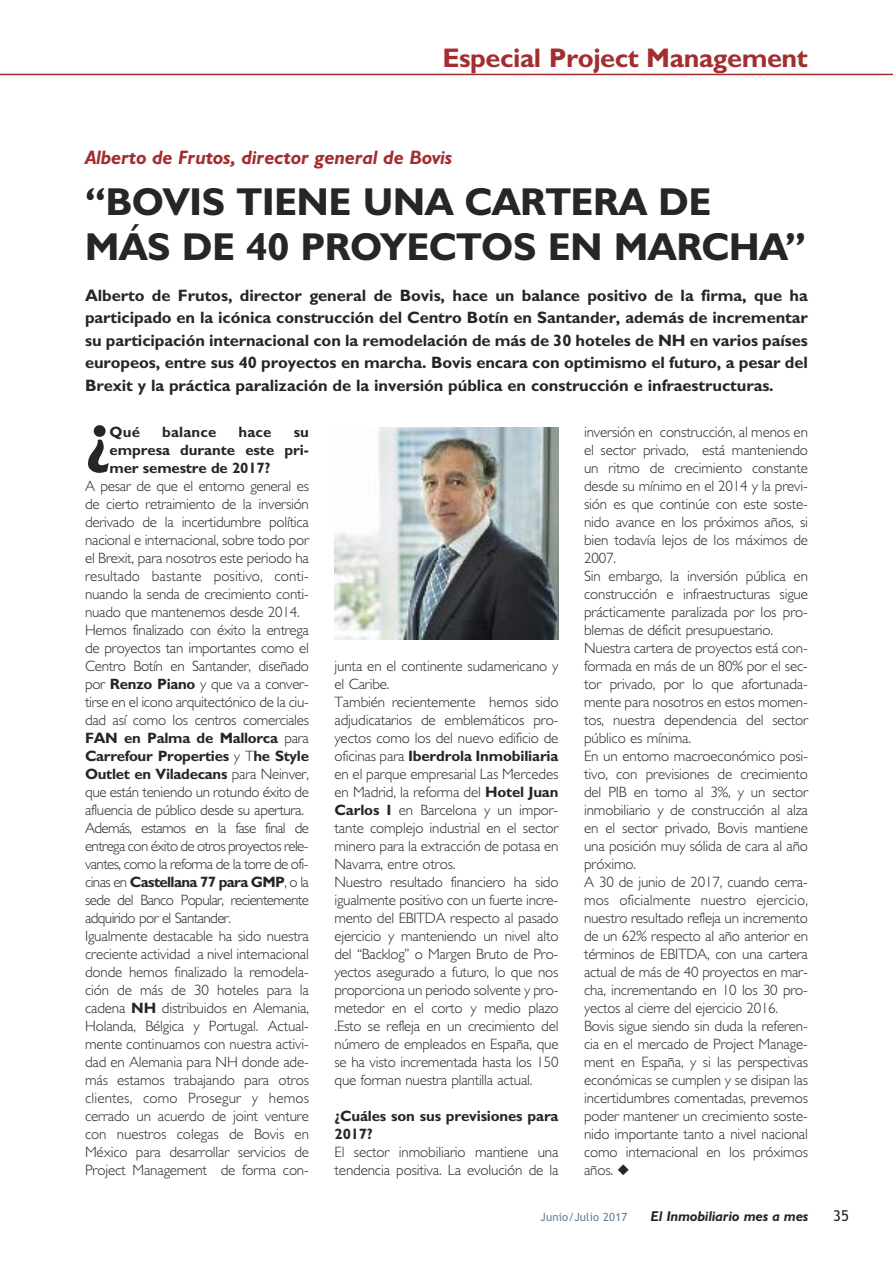
<style>
.page{position:relative;width:893px;height:1263px;background:#fff}
.page>*{position:absolute;margin:0;border:0;box-sizing:border-box;transform-origin:0 0}
.t1{font:700 67.8px "Gill Sans";color:#272526}
.t2{font:700 39px/45px "Humanist 521 BT";color:#272526}
.t3{font:700 27px "Gill Sans";letter-spacing:-.015em;color:#a32e31}
.t4{font:italic 700 19.5px "Humanist 521 BT";color:#a32e31}
.t5{font:700 16.5px/22.5px "Gill Sans";letter-spacing:-.005em;color:#272526;text-align:justify}
.t6{font:300 15px/18px "Gill Sans";letter-spacing:-.01em;color:#272526}
.t7{font:700 15px/18px "Gill Sans";letter-spacing:-.01em;color:#272526;text-align:justify}
.t8{font:700 15px "Gill Sans";letter-spacing:.01em;color:#272526}
.t9{font:15px "Trebuchet MS";color:#272526}
.t10{font:italic 700 14.25px "Humanist 521 BT";color:#272526}
.t11{font:11.25px "Trebuchet MS";letter-spacing:.015em;color:#677d90}
.s1{font-weight:700}
</style>
<div class="page">
<hr style="left:0;top:74px;width:893px;height:1px;background:#a32e31">
<img style="left:334px;top:428px;width:224px;height:212px">
<h3 class="t3" style="left:442px;top:42px;width:367px">Especial Project Management</h3>
<h3 class="t4" style="left:85px;top:145px;width:369px">Alberto de Frutos, director general de Bovis</h3>
<h2 class="t2" style="left:85px;top:179px;width:722px">“BOVIS TIENE UNA CARTERA DE<br>MÁS DE 40 PROYECTOS EN MARCHA”</h2>
<p class="t5" style="left:85px;top:284px;width:724px">Alberto de Frutos, director general de Bovis, hace un balance positivo de la firma, que ha participado en la icónica construcción del Centro Botín en Santander, además de incrementar su participación internacional con la remodelación de más de 30 hoteles de NH en varios países europeos, entre sus 40 proyectos en marcha. Bovis encara con optimismo el futuro, a pesar del Brexit y la práctica paralización de la inversión pública en construcción e infraestructuras.</p>
<h1 class="t1" style="left:85px;top:396px;width:27px">¿</h1>
<p class="t7" style="left:110px;top:423px;width:32px">Qué</p>
<p class="t8" style="left:162px;top:423px;width:56px">balance</p>
<p class="t7" style="left:239px;top:423px;width:34px">hace</p>
<p class="t7" style="left:110px;top:423px;width:201px;text-indent:184px">su empresa durante este pri&shy;mer semestre de 2017?</p>
<p class="t6" style="left:85px;top:477px;width:225px">A pesar de que el entorno general es de cierto retraimiento de la inversión derivado de la incertidumbre política nacional e internacional, sobre todo por el Brexit, para nosotros este periodo ha resultado bastante positivo, conti&shy;nuando la senda de crecimiento conti&shy;nuado que mantenemos desde 2014.<br>Hemos finalizado con éxito la entrega de proyectos tan importantes como el Centro Botín en Santander, diseñado por <span class="s1">Renzo Piano</span> y que va a conver&shy;tirse en el icono arquitectónico de la ciu&shy;dad así como los centros comerciales <span class="s1">FAN en Palma de Mallorca</span> para <span class="s1">Carrefour Properties</span> y T<span class="s1">he Style Outlet en Viladecans</span> para Neinver, que están teniendo un rotundo éxito de afluencia de público desde su apertura.<br>Además, estamos en la fase final de entrega con éxito de otros proyectos rele&shy;vantes, como la reforma de la torre de ofi&shy;cinas en <span class="s1">Castellana 77 para GMP</span>, o la sede del Banco Popular, recientemente adquirido por el Santander.<br>Igualmente destacable ha sido nuestra creciente actividad a nivel internacional donde hemos finalizado la remodela&shy;ción de más de 30 hoteles para la cadena <span class="s1">NH</span> distribuidos en Alemania, Holanda, Bélgica y Portugal. Actual&shy;mente continuamos con nuestra activi&shy;dad en Alemania para NH donde ade&shy;más estamos trabajando para otros clientes, como Prosegur y hemos cerrado un acuerdo de joint venture con nuestros colegas de Bovis en México para desarrollar servicios de Project Management de forma con-</p>
<p class="t6" style="left:335px;top:657px;width:225px">junta en el continente sudamericano y el Caribe.<br>También recientemente hemos sido adjudicatarios de emblemáticos pro&shy;yectos como los del nuevo edificio de oficinas para <span class="s1">Iberdrola Inmobiliaria </span>en el parque empresarial Las Mercedes en Madrid, la reforma del <span class="s1">Hotel Juan Carlos I</span> en Barcelona y un impor&shy;tante complejo industrial en el sector minero para la extracción de potasa en Navarra, entre otros.<br>Nuestro resultado financiero ha sido igualmente positivo con un fuerte incre&shy;mento del EBITDA respecto al pasado ejercicio y manteniendo un nivel alto del “Backlog” o Margen Bruto de Pro&shy;yectos asegurado a futuro, lo que nos proporciona un periodo solvente y pro&shy;metedor en el corto y medio plazo .Esto se refleja en un crecimiento del número de empleados en España, que se ha visto incrementada hasta los 150 que forman nuestra plantilla actual.</p>
<p class="t7" style="left:335px;top:1107px;width:225px">¿Cuáles son sus previsiones para<br>2017?</p>
<p class="t6" style="left:335px;top:1143px;width:225px">El sector inmobiliario mantiene una tendencia positiva. La evolución de la</p>
<p class="t6" style="left:584px;top:423px;width:225px">inversión en construcción, al menos en el sector privado, está manteniendo un ritmo de crecimiento constante desde su mínimo en el 2014 y la previ&shy;sión es que continúe con este soste&shy;nido avance en los próximos años, si bien todavía lejos de los máximos de 2007.<br>Sin embargo, la inversión pública en construcción e infraestructuras sigue prácticamente paralizada por los pro&shy;blemas de déficit presupuestario.<br>Nuestra cartera de proyectos está con&shy;formada en más de un 80% por el sec&shy;tor privado, por lo que afortunada&shy;mente para nosotros en estos momen&shy;tos, nuestra dependencia del sector público es mínima.<br>En un entorno macroeconómico posi&shy;tivo, con previsiones de crecimiento del PIB en torno al 3%, y un sector inmobiliario y de construcción al alza en el sector privado, Bovis mantiene una posición muy sólida de cara al año próximo.<br>A 30 de junio de 2017, cuando cerra&shy;mos oficialmente nuestro ejercicio, nuestro resultado refleja un incremento de un 62% respecto al año anterior en términos de EBITDA, con una cartera actual de más de 40 proyectos en mar&shy;cha, incrementando en 10 los 30 pro&shy;yectos al cierre del ejercicio 2016.<br>Bovis sigue siendo sin duda la referen&shy;cia en el mercado de Project Manage&shy;ment en España, y si las perspectivas económicas se cumplen y se disipan las incertidumbres comentadas, prevemos poder mantener un crecimiento soste&shy;nido importante tanto a nivel nacional como internacional en los próximos años. ◆</p>
<p class="t11" style="left:541px;top:1210px;width:88px">Junio/Julio 2017</p>
<p class="t10" style="left:651px;top:1207px;width:159px">El Inmobiliario mes a mes</p>
<p class="t9" style="left:833px;top:1207px;width:17px">35</p>
</div>
